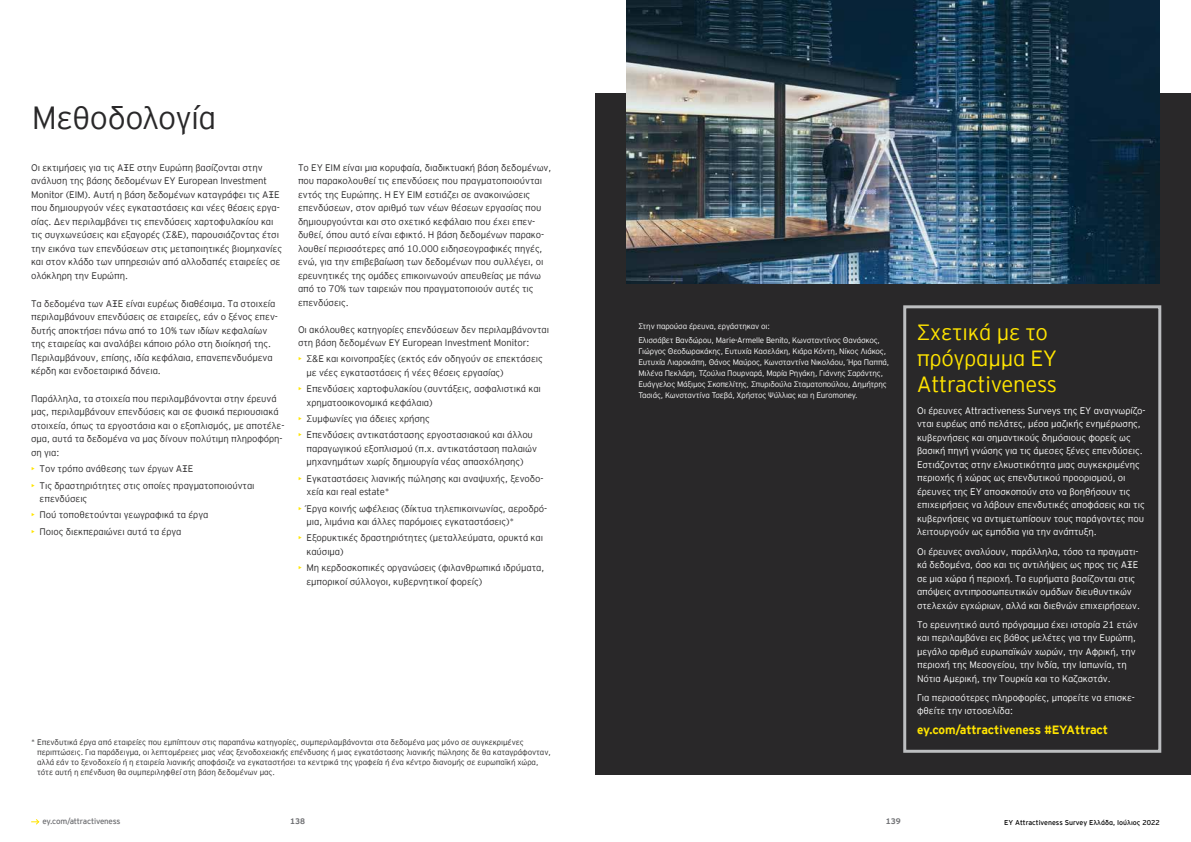
<style>
.page{position:relative;width:1191px;height:842px;background:#fff}
.page>*{position:absolute;margin:0;border:0;box-sizing:border-box;transform-origin:0 0}
.t1{font:300 32px "EY Interstate";letter-spacing:-.02em;color:#292829}
.t2{font:300 22px/26px "EY Interstate";letter-spacing:-.01em;color:#ffe400}
.t3{font:700 12px "EY Interstate";letter-spacing:-.01em;color:#ffe400}
.t4{font:300 9.5px/13.5px "EY Interstate";letter-spacing:-.01em;color:#292829}
.t5{font:300 9.5px/13.5px "EY Interstate";letter-spacing:-.01em;color:#fff}
.t6{font:300 8px/10px "EY Interstate";letter-spacing:-.01em;color:#292829}
.t7{font:300 8px/11px "EY Interstate";letter-spacing:-.02em;color:#fff}
.t8{font:8px "EY Interstate";letter-spacing:-.025em;color:#6d6e71}
.t9{font:700 8px "EY Interstate";color:#6d6e71}
.t10{font:7px "EY Interstate";color:#000}
.s1{color:#ffe400}
</style>
<div class="page">
<div style="left:595px;top:94px;width:596px;height:681px;background:#292829"></div>
<svg style="left:31px;top:819px;width:9px;height:6px"></svg>
<img style="left:626px;top:0;width:533px;height:283px">
<div style="left:903px;top:305px;width:258px;height:448px;border:3px solid #bcbec0"></div>
<h1 class="t1" style="left:32px;top:95px;width:186px">Μεθοδολογία</h1>
<p class="t4" style="left:31px;top:160px;width:252px">Οι εκτιμήσεις για τις ΑΞΕ στην Ευρώπη βασίζονται στην ανάλυση της βάσης δεδομένων EY European Investment Monitor (EIM). Αυτή η βάση δεδομένων καταγράφει τις ΑΞΕ που δημιουργούν νέες εγκαταστάσεις και νέες θέσεις εργα&shy;σίας. Δεν περιλαμβάνει τις επενδύσεις χαρτοφυλακίου και τις συγχωνεύσεις και εξαγορές (Σ&amp;Ε), παρουσιάζοντας έτσι την εικόνα των επενδύσεων στις μεταποιητικές βιομηχανίες και στον κλάδο των υπηρεσιών από αλλοδαπές εταιρείες σε ολόκληρη την Ευρώπη.</p>
<p class="t4" style="left:31px;top:296px;width:248px">Τα δεδομένα των ΑΞΕ είναι ευρέως διαθέσιμα. Τα στοιχεία περιλαμβάνουν επενδύσεις σε εταιρείες, εάν ο ξένος επεν&shy;δυτής αποκτήσει πάνω από το 10% των ιδίων κεφαλαίων της εταιρείας και αναλάβει κάποιο ρόλο στη διοίκησή της.<br>Περιλαμβάνουν, επίσης, ιδία κεφάλαια, επανεπενδυόμενα κέρδη και ενδοεταιρικά δάνεια.</p>
<p class="t4" style="left:31px;top:391px;width:255px">Παράλληλα, τα στοιχεία που περιλαμβάνονται στην έρευνά μας, περιλαμβάνουν επενδύσεις και σε φυσικά περιουσιακά στοιχεία, όπως τα εργοστάσια και ο εξοπλισμός, με αποτέλε&shy;σμα, αυτά τα δεδομένα να μας δίνουν πολύτιμη πληροφόρη&shy;ση για:</p>
<p class="t4" style="left:31px;top:462px;width:164px"><span class="s1">•</span> Τον τρόπο ανάθεσης των έργων ΑΞΕ</p>
<p class="t4" style="left:40px;top:478px;width:216px;text-indent:-9px"><span class="s1">•</span> Τις δραστηριότητες στις οποίες πραγματοποιούνται επενδύσεις</p>
<p class="t4" style="left:31px;top:508px;width:179px"><span class="s1">•</span> Πού τοποθετούνται γεωγραφικά τα έργα</p>
<p class="t4" style="left:31px;top:524px;width:152px"><span class="s1">•</span> Ποιος διεκπεραιώνει αυτά τα έργα</p>
<p class="t4" style="left:298px;top:160px;width:255px">Το ΕΥ ΕΙΜ είναι μια κορυφαία, διαδικτυακή βάση δεδομένων, που παρακολουθεί τις επενδύσεις που πραγματοποιούνται εντός της Ευρώπης. Η ΕΥ ΕΙΜ εστιάζει σε ανακοινώσεις επενδύσεων, στον αριθμό των νέων θέσεων εργασίας που δημιουργούνται και στο σχετικό κεφάλαιο που έχει επεν&shy;δυθεί, όπου αυτό είναι εφικτό. Η βάση δεδομένων παρακο&shy;λουθεί περισσότερες από 10.000 ειδησεογραφικές πηγές, ενώ, για την επιβεβαίωση των δεδομένων που συλλέγει, οι ερευνητικές της ομάδες επικοινωνούν απευθείας με πάνω από το 70% των ταιρειών που πραγματοποιούν αυτές τις επενδύσεις.</p>
<p class="t4" style="left:298px;top:322px;width:253px">Οι ακόλουθες κατηγορίες επενδύσεων δεν περιλαμβάνονται στη βάση δεδομένων EY European Investment Monitor:</p>
<p class="t4" style="left:306px;top:352px;width:238px;text-indent:-9px"><span class="s1">•</span> Σ&amp;Ε και κοινοπραξίες (εκτός εάν οδηγούν σε επεκτάσεις με νέες εγκαταστάσεις ή νέες θέσεις εργασίας)</p>
<p class="t4" style="left:306px;top:382px;width:236px;text-indent:-9px"><span class="s1">•</span> Επενδύσεις χαρτοφυλακίου (συντάξεις, ασφαλιστικά και χρηματοοικονομικά κεφάλαια)</p>
<p class="t4" style="left:298px;top:411px;width:133px"><span class="s1">•</span> Συμφωνίες για άδειες χρήσης</p>
<p class="t4" style="left:306px;top:428px;width:232px;text-indent:-9px"><span class="s1">•</span> Επενδύσεις αντικατάστασης εργοστασιακού και άλλου παραγωγικού εξοπλισμού (π.χ. αντικατάσταση παλαιών μηχανημάτων χωρίς δημιουργία νέας απασχόλησης)</p>
<p class="t4" style="left:306px;top:471px;width:238px;text-indent:-9px"><span class="s1">•</span> Εγκαταστάσεις λιανικής πώλησης και αναψυχής, ξενοδο&shy;χεία και real estate*</p>
<p class="t4" style="left:306px;top:501px;width:242px;text-indent:-9px"><span class="s1">•</span> Έργα κοινής ωφέλειας (δίκτυα τηλεπικοινωνίας, αεροδρό&shy;μια, λιμάνια και άλλες παρόμοιες εγκαταστάσεις)*</p>
<p class="t4" style="left:306px;top:531px;width:238px;text-indent:-9px"><span class="s1">•</span> Εξορυκτικές δραστηριότητες (μεταλλεύματα, ορυκτά και καύσιμα)</p>
<p class="t4" style="left:306px;top:561px;width:239px;text-indent:-9px"><span class="s1">•</span> Μη κερδοσκοπικές οργανώσεις (φιλανθρωπικά ιδρύματα, εμπορικοί σύλλογοι, κυβερνητικοί φορείς)</p>
<p class="t6" style="left:37px;top:737px;width:515px;text-indent:-6px">* Επενδυτικά έργα από εταιρείες που εμπίπτουν στις παραπάνω κατηγορίες, συμπεριλαμβάνονται στα δεδομένα μας μόνο σε συγκεκριμένες περιπτώσεις. Για παράδειγμα, οι λεπτομέρειες μιας νέας ξενοδοχειακής επένδυσης ή μιας εγκατάστασης λιανικής πώλησης δε θα καταγράφονταν, αλλά εάν το ξενοδοχείο ή η εταιρεία λιανικής αποφάσιζε να εγκαταστήσει τα κεντρικά της γραφεία ή ένα κέντρο διανομής σε ευρωπαϊκή χώρα, τότε αυτή η επένδυση θα συμπεριληφθεί στη βάση δεδομένων μας.</p>
<p class="t7" style="left:638px;top:318px;width:243px;line-height:13.8px">Στην παρούσα έρευνα, εργάστηκαν οι:<br>Ελισσάβετ Βανδώρου, Marie-Armelle Benito, Κωνσταντίνος Θανάσκος,</p>
<p class="t7" style="left:638px;top:345px;width:252px">Γιώργος Θεοδωρακάκης, Ευτυχία Κασελάκη, Κιάρα Κόντη, Νίκος Λιάκος, Ευτυχία Λιαροκάπη, Θάνος Μαύρος, Κωνσταντίνα Νικολάου, Ήρα Παππά, Μιλένα Πεκλάρη, Τζούλια Πουρναρά, Μαρία Ρηγάκη, Γιάννης Σαράντης, Ευάγγελος Μάξιμος Σκοπελίτης, Σπυριδούλα Σταματοπούλου, Δημήτρης Τασιάς, Κωνσταντίνα Τσεβά, Χρήστος Ψύλλιας και η Euromoney.</p>
<h2 class="t2" style="left:917px;top:318px;width:142px">Σχετικά με το πρόγραμμα EY<br>Attractiveness</h2>
<p class="t5" style="left:917px;top:403px;width:230px">Οι έρευνες Attractiveness Surveys της EY αναγνωρίζο&shy;νται ευρέως από πελάτες, μέσα μαζικής ενημέρωσης, κυβερνήσεις και σημαντικούς δημόσιους φορείς ως βασική πηγή γνώσης για τις άμεσες ξένες επενδύσεις.<br>Εστιάζοντας στην ελκυστικότητα μιας συγκεκριμένης περιοχής ή χώρας ως επενδυτικού προορισμού, οι έρευνες της ΕΥ αποσκοπούν στο να βοηθήσουν τις επιχειρήσεις να λάβουν επενδυτικές αποφάσεις και τις κυβερνήσεις να αντιμετωπίσουν τους παράγοντες που λειτουργούν ως εμπόδια για την ανάπτυξη.</p>
<p class="t5" style="left:917px;top:544px;width:224px">Οι έρευνες αναλύουν, παράλληλα, τόσο τα πραγματι&shy;κά δεδομένα, όσο και τις αντιλήψεις ως προς τις ΑΞΕ σε μια χώρα ή περιοχή. Τα ευρήματα βασίζονται στις απόψεις αντιπροσωπευτικών ομάδων διευθυντικών στελεχών εγχώριων, αλλά και διεθνών επιχειρήσεων.</p>
<p class="t5" style="left:917px;top:617px;width:222px">Το ερευνητικό αυτό πρόγραμμα έχει ιστορία 21 ετών και περιλαμβάνει εις βάθος μελέτες για την Ευρώπη, μεγάλο αριθμό ευρωπαϊκών χωρών, την Αφρική, την περιοχή της Μεσογείου, την Ινδία, την Ιαπωνία, τη Νότια Αμερική, την Τουρκία και το Καζακστάν.</p>
<p class="t5" style="left:917px;top:690px;width:219px">Για περισσότερες πληροφορίες, μπορείτε να επισκε&shy;φθείτε την ιστοσελίδα:</p>
<p class="t3" style="left:917px;top:721px;width:193px">ey.com/attractiveness #EYAttract</p>
<p class="t8" style="left:42px;top:815px;width:80px">ey.com/attractiveness</p>
<p class="t9" style="left:290px;top:816px;width:16px">138</p>
<p class="t9" style="left:885px;top:816px;width:16px">139</p>
<p class="t10" style="left:1004px;top:817px;width:157px">EY Attractiveness Survey Ελλάδα, Ιούλιος 2022</p>
</div>
